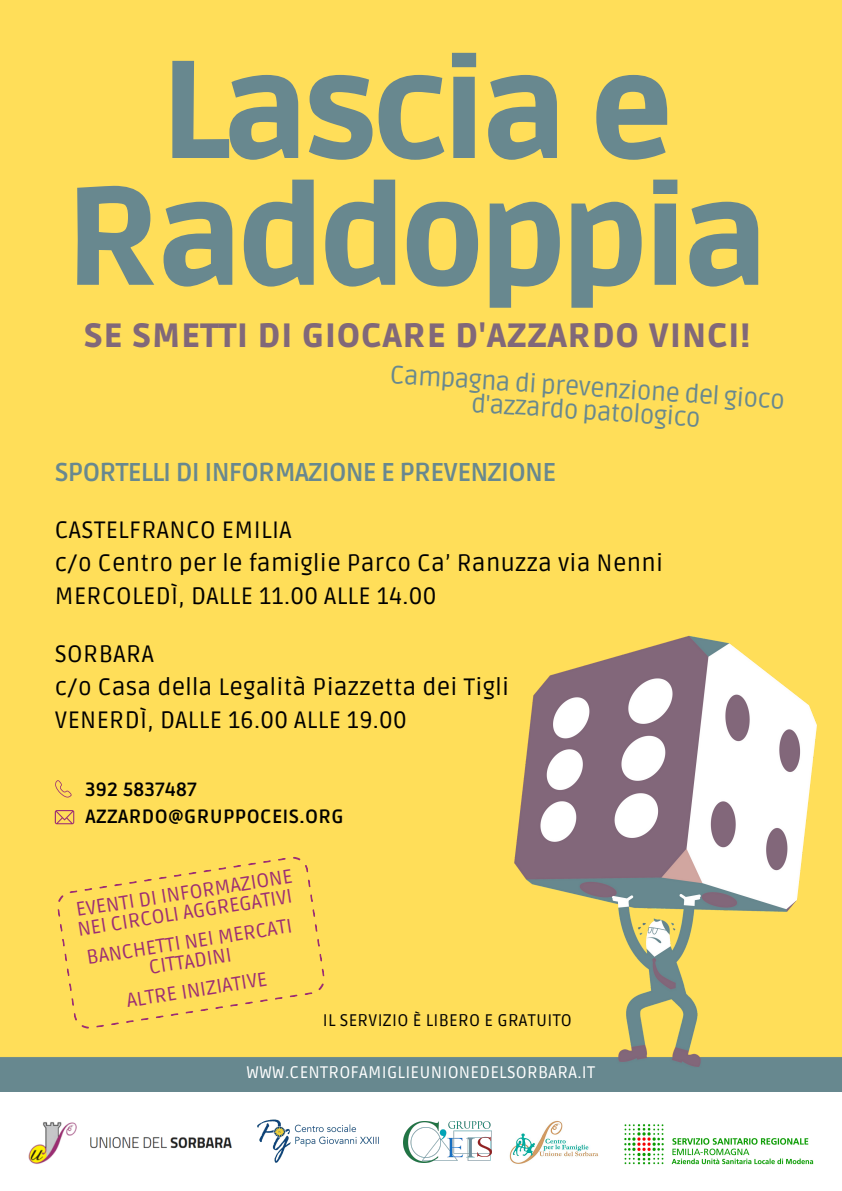
<style>
.page{position:relative;width:842px;height:1191px;background:#fff}
.page>*{position:absolute;margin:0;border:0;box-sizing:border-box;transform-origin:0 0}
.t1{font:900 138.1px/126.7px "Ruda";letter-spacing:-.04em;color:#68888f;text-align:center}
.t2{font:900 33.5px "Ruda";letter-spacing:.03em;color:#816879}
.t3{font:700 25.7px "Ruda";letter-spacing:-.03em;color:#68888f}
.t4{font:25.3px/23.3px "Ruda";color:#68888f;text-align:center}
.t5{font:23.7px/33px "Ruda";letter-spacing:.015em;color:#000}
.t6{font:19.7px/19.5px "Ruda";color:#9c2d74}
.t7{font:700 19.1px/26.2px "Ruda";letter-spacing:.015em;color:#000}
.t8{font:16.8px "Ruda";letter-spacing:.015em;color:#fff}
.t9{font:16.8px "Ruda";letter-spacing:.015em;color:#000}
</style>
<div class="page">
<img style="left:0;top:0;width:842px;height:1091px">
<img style="left:403px;top:1121px;width:88px;height:41px">
<img style="left:28px;top:1122px;width:204px;height:42px">
<img style="left:257px;top:1119px;width:122px;height:44px">
<svg style="left:55px;top:779px;width:17px;height:18px"></svg>
<svg style="left:55px;top:810px;width:19px;height:14px"></svg>
<div style="left:55px;top:854px;width:272px;height:176px;background:#ffde59"></div>
<img style="left:624px;top:1124px;width:190px;height:41px">
<img style="left:509px;top:1120px;width:89px;height:44px">
<h1 class="t1" style="left:66px;top:51px;width:704px">Lascia e<br>Raddoppia</h1>
<h2 class="t2" style="left:84px;top:316px;width:668px">SE SMETTI DI GIOCARE D'AZZARDO VINCI!</h2>
<p class="t4" style="left:391px;top:362px;width:397px;rotate:4deg">Campagna di prevenzione del gioco d'azzardo patologico</p>
<p class="t3" style="left:55px;top:457px;width:503px">SPORTELLI DI INFORMAZIONE E PREVENZIONE</p>
<p class="t5" style="left:55px;top:514px;width:610px">CASTELFRANCO EMILIA<br>c/o Centro per le famiglie Parco Ca’ Ranuzza via Nenni<br>MERCOLEDÌ, DALLE 11.00 ALLE 14.00</p>
<p class="t5" style="left:55px;top:638px;width:456px">SORBARA<br>c/o Casa della Legalità Piazzetta dei Tigli<br>VENERDÌ, DALLE 16.00 ALLE 19.00</p>
<p class="t7" style="left:86px;top:777px;width:260px">392 5837487<br>AZZARDO@GRUPPOCEIS.ORG</p>
<p class="t6" style="left:73px;top:901px;width:222px;rotate:-9deg">EVENTI DI INFORMAZIONE<br>NEI CIRCOLI AGGREGATIVI</p>
<p class="t6" style="left:85px;top:948px;width:209px;text-align:center;rotate:-9deg">BANCHETTI NEI MERCATI<br>CITTADINI</p>
<p class="t6" style="left:125px;top:991px;width:144px;rotate:-9deg">ALTRE INIZIATIVE</p>
<p class="t9" style="left:323px;top:1010px;width:251px">IL SERVIZIO È LIBERO E GRATUITO</p>
<p class="t8" style="left:247px;top:1062px;width:350px">WWW.CENTROFAMIGLIEUNIONEDELSORBARA.IT</p>
</div>
